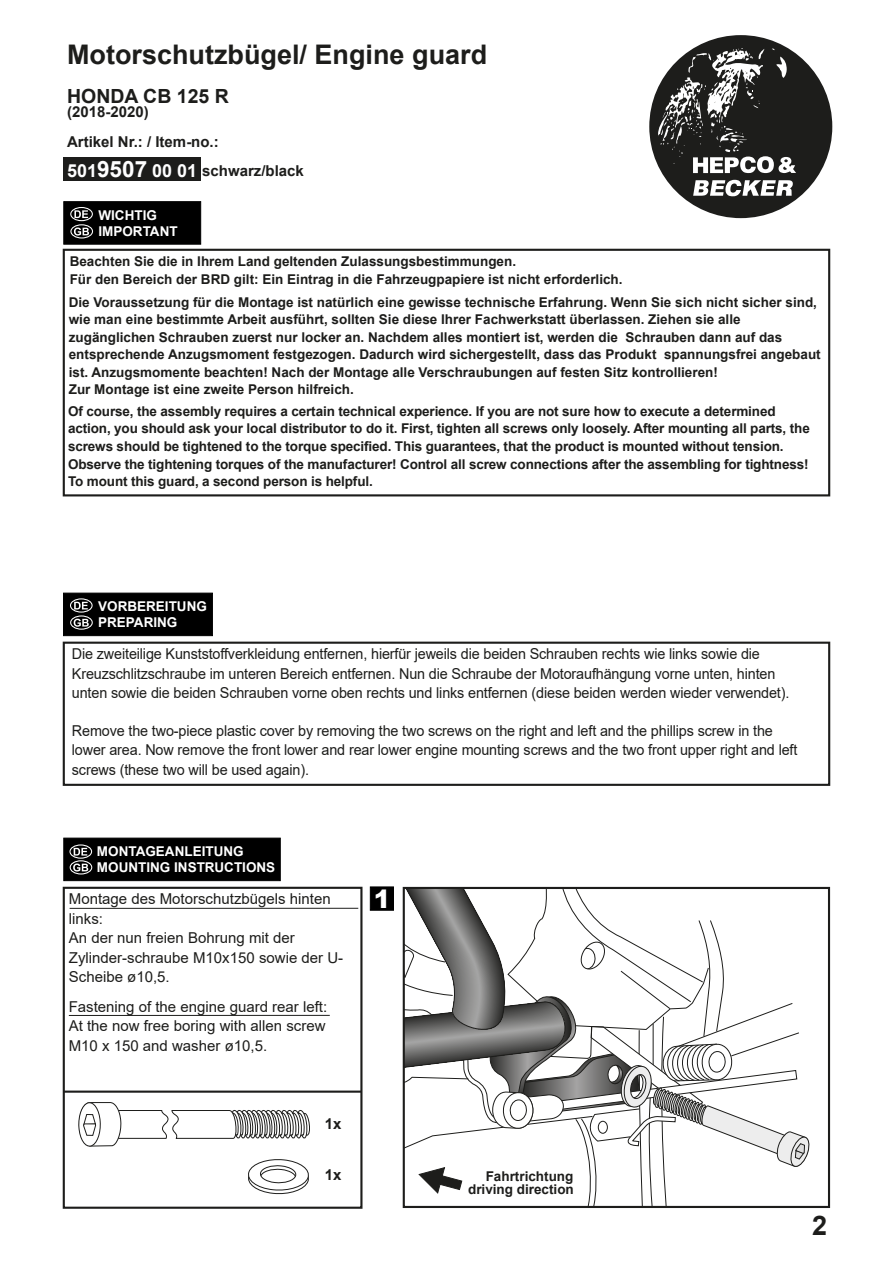
<style>
.page{position:relative;width:893px;height:1263px;background:#fff}
.page>*{position:absolute;margin:0;border:0;box-sizing:border-box;transform-origin:0 0}
.t1{font:700 27px "Arial";color:#1d1d1b}
.t2{font:900 25.2px "Arial";color:#fff}
.t3{font:700 19.5px "Arial";color:#1d1d1b}
.t4{font:15px/19.5px "Arial";letter-spacing:-.01em;color:#1d1d1b;scale:.96 1}
.t5{font:15px/19.5px "Arial";letter-spacing:-.01em;color:#1d1d1b;text-align:justify}
.t6{font:700 15px/29.7px "Arial";color:#1d1d1b}
.t7{font:700 13.5px/17.5px "Arial";color:#1d1d1b}
.t8{font:700 13.5px/16.2px "Arial";color:#fff}
.s1{font-size:18px;color:#fff}
.s2{font-size:22.5px;color:#fff}
</style>
<div class="page">
<div style="left:649px;top:35px;width:183px;height:183px;background:#1d1d1b;border-radius:50%"></div>
<svg style="left:693px;top:180px;width:100px;height:16px"></svg>
<svg style="left:657px;top:48px;width:139px;height:125px"></svg>
<div style="left:63px;top:642px;width:767px;height:144px;border:2px solid #1d1d1b"></div>
<hr style="left:64px;top:1090px;width:298px;height:3px;background:#1d1d1b">
<div style="left:63px;top:887px;width:299px;height:322px;border:2px solid #1d1d1b"></div>
<hr style="left:69px;top:1015px;width:261px;height:1px;background:#1d1d1b">
<hr style="left:70px;top:908px;width:288px;height:1px;background:#1d1d1b">
<div style="left:63px;top:249px;width:767px;height:247px;border:2px solid #1d1d1b"></div>
<div style="left:370px;top:887px;width:24px;height:23px;background:#000;border:1px solid #000"></div>
<svg style="left:248px;top:1159px;width:61px;height:36px"></svg>
<svg style="left:78px;top:1102px;width:232px;height:45px"></svg>
<svg style="left:406px;top:890px;width:404px;height:315px"></svg>
<div style="left:403px;top:887px;width:427px;height:321px;border:2px solid #1d1d1b"></div>
<div style="left:63px;top:838px;width:218px;height:43px;background:#000;border:1px solid #000"></div>
<svg style="left:74px;top:848px;width:13px;height:7px"></svg>
<div style="left:69px;top:844px;width:23px;height:15px;border:1px solid #fff;border-radius:50%"></div>
<svg style="left:73px;top:863px;width:15px;height:8px"></svg>
<div style="left:70px;top:860px;width:22px;height:14px;border:1px solid #fff;border-radius:50%"></div>
<div style="left:64px;top:157px;width:137px;height:24px;background:#1d1d1b"></div>
<div style="left:63px;top:201px;width:138px;height:43px;background:#000;border:1px solid #000"></div>
<svg style="left:74px;top:210px;width:14px;height:8px"></svg>
<div style="left:70px;top:207px;width:23px;height:14px;border:1px solid #fff;border-radius:50%"></div>
<svg style="left:74px;top:228px;width:15px;height:7px"></svg>
<div style="left:70px;top:224px;width:23px;height:14px;border:1px solid #fff;border-radius:50%"></div>
<div style="left:63px;top:593px;width:150px;height:43px;background:#000;border:1px solid #000"></div>
<svg style="left:74px;top:602px;width:14px;height:7px"></svg>
<div style="left:70px;top:598px;width:23px;height:15px;border:1px solid #fff;border-radius:50%"></div>
<svg style="left:74px;top:619px;width:15px;height:8px"></svg>
<div style="left:70px;top:615px;width:23px;height:15px;border:1px solid #fff;border-radius:50%"></div>
<h1 class="t1" style="left:67px;top:36px;width:422px">Motorschutzbügel/ Engine guard</h1>
<h3 class="t3" style="left:67px;top:82px;width:163px">HONDA CB 125 R</h3>
<p class="t6" style="left:67px;top:97px;width:238px">(2018-2020)<br>Artikel Nr.: / Item-no.:<br><span class="s1">501</span><span class="s2">9507</span> <span class="s1">00 01</span> schwarz/black</p>
<p class="t8" style="left:98px;top:207px;width:81px">WICHTIG<br>IMPORTANT</p>
<p class="t7" style="left:70px;top:253px;width:554px">Beachten Sie die in Ihrem Land geltenden Zulassungsbestimmungen.<br>Für den Bereich der BRD gilt: Ein Eintrag in die Fahrzeugpapiere ist nicht erforderlich.</p>
<p class="t7" style="left:69px;top:293px;width:753px">Die Voraussetzung für die Montage ist natürlich eine gewisse technische Erfahrung. Wenn Sie sich nicht sicher sind, wie man eine bestimmte Arbeit ausführt, sollten Sie diese Ihrer Fachwerkstatt überlassen. Ziehen sie alle zugänglichen Schrauben zuerst nur locker an. Nachdem alles montiert ist, werden die Schrauben dann auf das entsprechende Anzugsmoment festgezogen. Dadurch wird sichergestellt, dass das Produkt spannungsfrei angebaut ist. Anzugsmomente beachten! Nach der Montage alle Verschraubungen auf festen Sitz kontrollieren!<br>Zur Montage ist eine zweite Person hilfreich.</p>
<p class="t7" style="left:68px;top:402px;width:743px">Of course, the assembly requires a certain technical experience. If you are not sure how to execute a determined action, you should ask your local distributor to do it. First, tighten all screws only loosely. After mounting all parts, the screws should be tightened to the torque specified. This guarantees, that the product is mounted without tension.<br>Observe the tightening torques of the manufacturer! Control all screw connections after the assembling for tightness!<br>To mount this guard, a second person is helpful.</p>
<p class="t8" style="left:98px;top:598px;width:110px">VORBEREITUNG<br>PREPARING</p>
<p class="t4" style="left:72px;top:644px;width:749px">Die zweiteilige Kunststoffverkleidung entfernen, hierfür jeweils die beiden Schrauben rechts wie links sowie die<br>Kreuzschlitzschraube im unteren Bereich entfernen. Nun die Schraube der Motoraufhängung vorne unten, hinten unten sowie die beiden Schrauben vorne oben rechts und links entfernen (diese beiden werden wieder verwendet).</p>
<p class="t4" style="left:72px;top:720px;width:757px">Remove the two-piece plastic cover by removing the two screws on the right and left and the phillips screw in the lower area. Now remove the front lower and rear lower engine mounting screws and the two front upper right and left screws (these two will be used again).</p>
<p class="t8" style="left:97px;top:843px;width:180px">MONTAGEANLEITUNG<br>MOUNTING INSTRUCTIONS</p>
<p class="t5" style="left:69px;top:889px;width:276px;text-align:left">Montage des Motorschutzbügels hinten links:<br>An der nun freien Bohrung mit der<br>Zylinder-schraube M10x150 sowie der U-<br>Scheibe ø10,5.</p>
<p class="t5" style="left:69px;top:997px;width:260px">Fastening of the engine guard rear left:<br>At the now free boring with allen screw M10 x 150 and washer ø10,5.</p>
<p class="t6" style="left:325px;top:1109px;width:18px">1x</p>
<p class="t6" style="left:325px;top:1160px;width:18px">1x</p>
<h2 class="t2" style="left:374px;top:880px;width:18px">1</h2>
<p class="t7" style="left:468px;top:1170px;width:107px;line-height:13.5px;text-align:right">Fahrtrichtung driving direction</p>
<h1 class="t1" style="left:812px;top:1206px;width:17px">2</h1>
</div>
